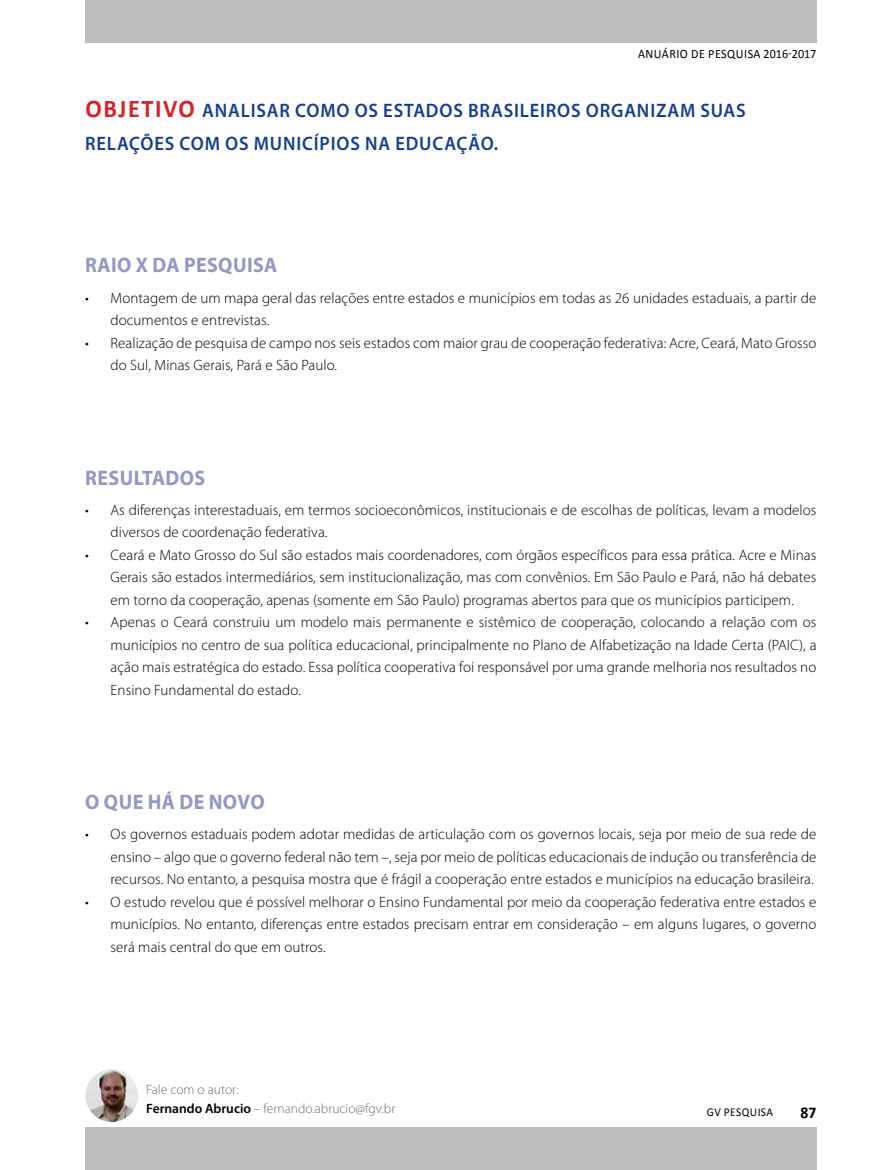
<style>
.page{position:relative;width:893px;height:1170px;background:#fff}
.page>*{position:absolute;margin:0;border:0;box-sizing:border-box;transform-origin:0 0}
.t1{font:700 25.5px "Calibri";letter-spacing:.065em;color:#da2128;scale:.95 1}
.t2{font:700 21px "Myriad Pro";letter-spacing:.02em;color:#9398c7;scale:.95 1}
.t3{font:600 19.5px "Myriad Pro";color:#143f90;scale:.95 1}
.t4{font:700 16.5px "Calibri";color:#000;scale:.95 1}
.t5{font:300 15px/22.5px "Myriad Pro";letter-spacing:.005em;color:#000;text-align:justify}
.t6{font:300 13.5px/19.5px "Myriad Pro";color:#6d6e71}
.t7{font:12.75px "Calibri";letter-spacing:.04em;color:#000;scale:.95 1}
.t8{font:12px "Calibri";letter-spacing:.04em;color:#000;scale:.95 1}
.s1{font-family:"Myriad Pro";font-weight:600;font-size:19.5px;color:#143f90}
.s2{font-weight:600;color:#000}
</style>
<div class="page">
<div style="left:85px;top:0;width:731px;height:43px;background:#bcbec0"></div>
<div style="left:85px;top:1127px;width:731px;height:42px;background:#bcbec0"></div>
<img style="left:85px;top:1069px;width:53px;height:52px;border-radius:26px">
<p class="t7" style="left:638px;top:46px;width:189px">ANUÁRIO DE PESQUISA 2016-2017</p>
<h1 class="t1" style="left:86px;top:92px;width:149px">OBJETIVO <span class="s1">ANALISAR</span></h1>
<h3 class="t3" style="left:295px;top:98px;width:15px">COMO</h3>
<h3 class="t3" style="left:355px;top:98px;width:43px">OS ESTADOS</h3>
<h3 class="t3" style="left:468px;top:98px;width:12px">BRASILEIROS</h3>
<h3 class="t3" style="left:586px;top:98px;width:13px">ORGANI</h3>
<h3 class="t3" style="left:656px;top:98px;width:60px">ZAM SUAS</h3>
<h3 class="t3" style="left:85px;top:131px;width:13px">RELAÇ</h3>
<h3 class="t3" style="left:141px;top:131px;width:56px">ÕES COM</h3>
<h3 class="t3" style="left:225px;top:131px;width:43px">OS MUNICÍPIOS</h3>
<h3 class="t3" style="left:365px;top:131px;width:46px">NA EDUCAÇÃO</h3>
<h3 class="t3" style="left:494px;top:131px;width:6px">.</h3>
<h2 class="t2" style="left:85px;top:251px;width:204px">RAIO X DA PESQUISA</h2>
<p class="t5" style="left:111px;top:286px;width:707px;text-indent:-26px">• Montagem de um mapa geral das relações entre estados e municípios em todas as 26 unidades estaduais, a partir de documentos e entrevistas.</p>
<p class="t5" style="left:111px;top:331px;width:707px;text-indent:-26px">• Realização de pesquisa de campo nos seis estados com maior grau de cooperação federativa: Acre, Ceará, Mato Grosso do Sul, Minas Gerais, Pará e São Paulo.</p>
<h2 class="t2" style="left:85px;top:463px;width:128px">RESULTADOS</h2>
<p class="t5" style="left:111px;top:498px;width:707px;text-indent:-26px">• As diferenças interestaduais, em termos socioeconômicos, institucionais e de escolhas de políticas, levam a modelos diversos de coordenação federativa.</p>
<p class="t5" style="left:111px;top:543px;width:707px;text-indent:-26px">• Ceará e Mato Grosso do Sul são estados mais coordenadores, com órgãos específicos para essa prática. Acre e Minas Gerais são estados intermediários, sem institucionalização, mas com convênios. Em São Paulo e Pará, não há debates em torno da cooperação, apenas (somente em São Paulo) programas abertos para que os municípios participem.</p>
<p class="t5" style="left:111px;top:610px;width:707px;text-indent:-26px">• Apenas o Ceará construiu um modelo mais permanente e sistêmico de cooperação, colocando a relação com os municípios no centro de sua política educacional, principalmente no Plano de Alfabetização na Idade Certa (PAIC), a ação mais estratégica do estado. Essa política cooperativa foi responsável por uma grande melhoria nos resultados no Ensino Fundamental do estado.</p>
<h2 class="t2" style="left:85px;top:788px;width:188px">O QUE HÁ DE NOVO</h2>
<p class="t5" style="left:111px;top:822px;width:707px;text-indent:-26px">• Os governos estaduais podem adotar medidas de articulação com os governos locais, seja por meio de sua rede de ensino – algo que o governo federal não tem –, seja por meio de políticas educacionais de indução ou transferência de recursos. No entanto, a pesquisa mostra que é frágil a cooperação entre estados e municípios na educação brasileira.</p>
<p class="t5" style="left:111px;top:890px;width:707px;text-indent:-26px">• O estudo revelou que é possível melhorar o Ensino Fundamental por meio da cooperação federativa entre estados e municípios. No entanto, diferenças entre estados precisam entrar em consideração – em alguns lugares, o governo será mais central do que em outros.</p>
<p class="t6" style="left:146px;top:1079px;width:251px">Fale com o autor:<br><span class="s2">FERNANDO ABRUCIO</span> – fernando.abrucio@fgv.br</p>
<p class="t8" style="left:707px;top:1104px;width:71px">GV PESQUISA</p>
<p class="t4" style="left:800px;top:1101px;width:18px">87</p>
</div>
